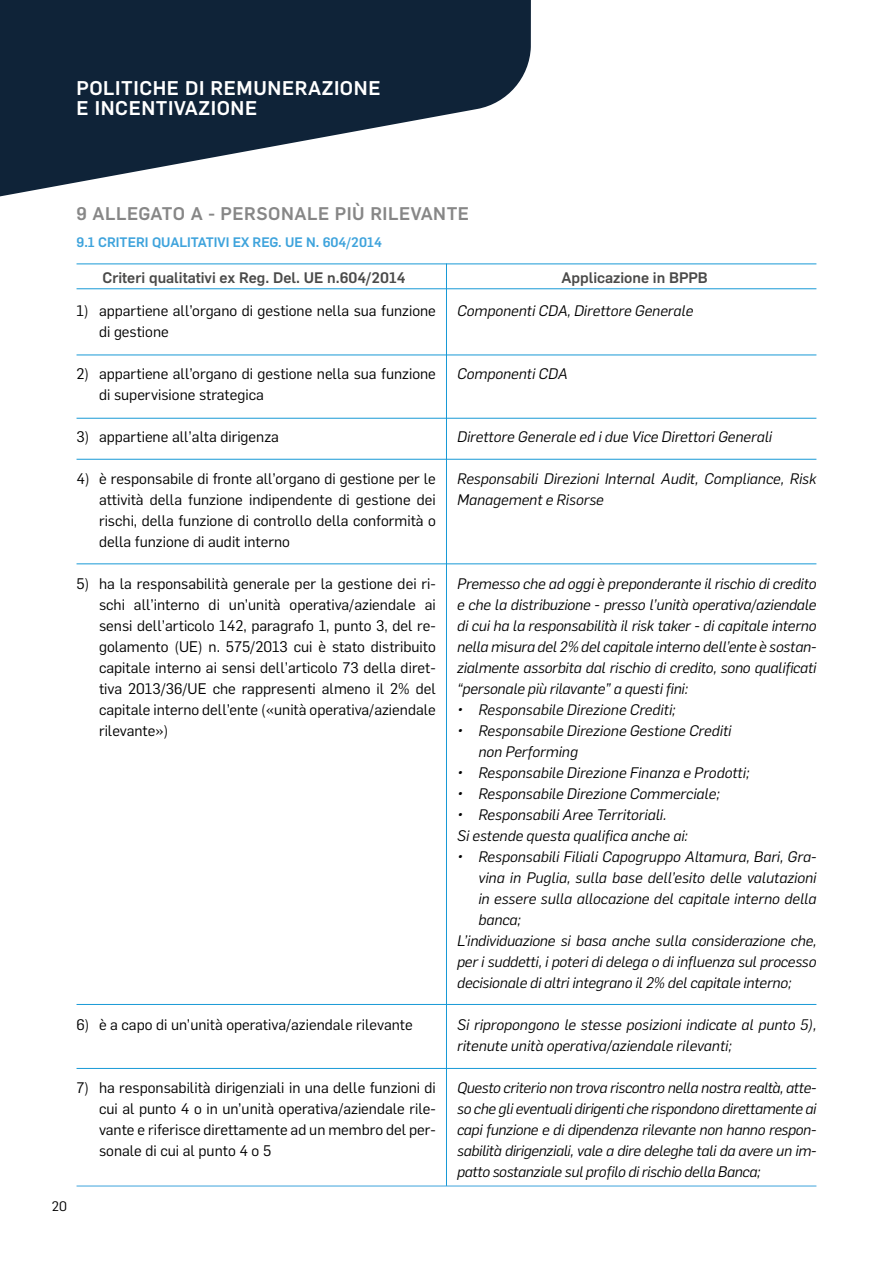
<style>
.page{position:relative;width:893px;height:1263px;background:#fff}
.page>*{position:absolute;margin:0;border:0;box-sizing:border-box;transform-origin:0 0}
.t1{font:500 19.5px/19.5px "Flama";letter-spacing:.03em;color:#fff}
.t2{font:500 18px "Flama";letter-spacing:.03em;color:#878787}
.t3{font:italic 15px/21px "Flama";color:#000}
.t4{font:15px/21px "Flama";color:#000;text-align:justify}
.t5{font:500 15px "Flama";color:#4a4a49}
.t6{font:500 13.5px "Flama";color:#3ea3dc}
.t7{font:13.5px "Flama";color:#000}
</style>
<div class="page">
<svg style="left:0;top:0;width:531px;height:197px;fill:#0f2338"></svg>
<hr style="left:77px;top:355px;width:739px;height:1px;background:#1899d6">
<hr style="left:77px;top:459px;width:739px;height:1px;background:#1899d6">
<hr style="left:77px;top:418px;width:739px;height:1px;background:#1899d6">
<hr style="left:77px;top:564px;width:739px;height:1px;background:#1899d6">
<hr style="left:77px;top:1004px;width:739px;height:1px;background:#1899d6">
<hr style="left:77px;top:1068px;width:739px;height:1px;background:#1899d6">
<hr style="left:77px;top:263px;width:739px;height:1px;background:#1899d6">
<hr style="left:77px;top:288px;width:739px;height:1px;background:#1899d6">
<hr style="left:446px;top:263px;width:1px;height:923px;background:#1899d6">
<hr style="left:77px;top:1186px;width:739px;height:1px;background:#3ea3dc">
<h1 class="t1" style="left:77px;top:77px;width:306px">POLITICHE DI REMUNERAZIONE<br>E INCENTIVAZIONE</h1>
<p class="t7" style="left:52px;top:1196px;width:17px">20</p>
<p class="t2" style="left:77px;top:200px;width:394px">9 ALLEGATO A - PERSONALE PIÙ RILEVANTE</p>
<p class="t6" style="left:77px;top:232px;width:307px">9.1 CRITERI QUALITATIVI EX REG. UE N. 604/2014</p>
<p class="t5" style="left:102px;top:266px;width:305px">Criteri qualitativi ex Reg. Del. UE n.604/2014</p>
<p class="t4" style="left:99px;top:299px;width:338px;text-indent:-23px">1) appartiene all’organo di gestione nella sua funzione di gestione</p>
<p class="t4" style="left:99px;top:362px;width:338px;text-indent:-23px">2) appartiene all’organo di gestione nella sua funzione di supervisione strategica</p>
<p class="t4" style="left:77px;top:425px;width:204px">3) appartiene all’alta dirigenza</p>
<p class="t4" style="left:99px;top:467px;width:338px;text-indent:-23px">4) è responsabile di fronte all’organo di gestione per le attività della funzione indipendente di gestione dei rischi, della funzione di controllo della conformità o della funzione di audit interno</p>
<p class="t4" style="left:99px;top:572px;width:338px;text-indent:-23px">5) ha la responsabilità generale per la gestione dei ri&shy;schi all’interno di un’unità operativa/aziendale ai sensi dell’articolo 142, paragrafo 1, punto 3, del re&shy;golamento (UE) n. 575/2013 cui è stato distribuito capitale interno ai sensi dell’articolo 73 della diret&shy;tiva 2013/36/UE che rappresenti almeno il 2% del capitale interno dell’ente («unità operativa/aziendale rilevante»)</p>
<p class="t4" style="left:77px;top:1013px;width:338px">6) è a capo di un’unità operativa/aziendale rilevante</p>
<p class="t4" style="left:99px;top:1076px;width:338px;text-indent:-23px">7) ha responsabilità dirigenziali in una delle funzioni di cui al punto 4 o in un’unità operativa/aziendale rile&shy;vante e riferisce direttamente ad un membro del per&shy;sonale di cui al punto 4 o 5</p>
<p class="t5" style="left:561px;top:266px;width:148px">Applicazione in BPPB</p>
<p class="t3" style="left:457px;top:299px;width:238px">Componenti CDA, Direttore Generale</p>
<p class="t3" style="left:457px;top:362px;width:112px">Componenti CDA</p>
<p class="t3" style="left:457px;top:425px;width:317px">Direttore Generale ed i due Vice Direttori Generali</p>
<p class="t3" style="left:457px;top:467px;width:361px">Responsabili Direzioni Internal Audit, Compliance, Risk<br>Management e Risorse</p>
<p class="t3" style="left:457px;top:572px;width:361px;text-align:justify">Premesso che ad oggi è preponderante il rischio di credito e che la distribuzione - presso l’unità operativa/aziendale di cui ha la responsabilità il risk taker - di capitale interno nella misura del 2% del capitale interno dell’ente è sostan&shy;zialmente assorbita dal rischio di credito, sono qualificati “personale più rilavante” a questi fini:</p>
<p class="t3" style="left:457px;top:698px;width:220px">• Responsabile Direzione Crediti;</p>
<p class="t3" style="left:478px;top:719px;width:255px;text-indent:-21px">• Responsabile Direzione Gestione Crediti non Performing</p>
<p class="t3" style="left:457px;top:761px;width:294px">• Responsabile Direzione Finanza e Prodotti;</p>
<p class="t3" style="left:457px;top:782px;width:264px">• Responsabile Direzione Commerciale;</p>
<p class="t3" style="left:457px;top:803px;width:232px">• Responsabili Aree Territoriali.<br>Si estende questa qualifica anche ai:</p>
<p class="t3" style="left:457px;top:845px;width:361px">• Responsabili Filiali Capogruppo Altamura, Bari, Gra-</p>
<p class="t3" style="left:478px;top:866px;width:340px">vina in Puglia, sulla base dell’esito delle valutazioni</p>
<p class="t3" style="left:478px;top:887px;width:340px">in essere sulla allocazione del capitale interno della</p>
<p class="t3" style="left:478px;top:908px;width:44px">banca;</p>
<p class="t3" style="left:457px;top:929px;width:361px">L’individuazione si basa anche sulla considerazione che,</p>
<p class="t3" style="left:457px;top:950px;width:361px">per i suddetti, i poteri di delega o di influenza sul processo</p>
<p class="t3" style="left:457px;top:971px;width:336px">decisionale di altri integrano il 2% del capitale interno;</p>
<p class="t3" style="left:457px;top:1013px;width:361px">Si ripropongono le stesse posizioni indicate al punto 5), ritenute unità operativa/aziendale rilevanti;</p>
<p class="t3" style="left:457px;top:1076px;width:361px;text-align:justify">Questo criterio non trova riscontro nella nostra realtà, atte&shy;so che gli eventuali dirigenti che rispondono direttamente ai capi funzione e di dipendenza rilevante non hanno respon&shy;sabilità dirigenziali, vale a dire deleghe tali da avere un im&shy;patto sostanziale sul profilo di rischio della Banca;</p>
</div>
